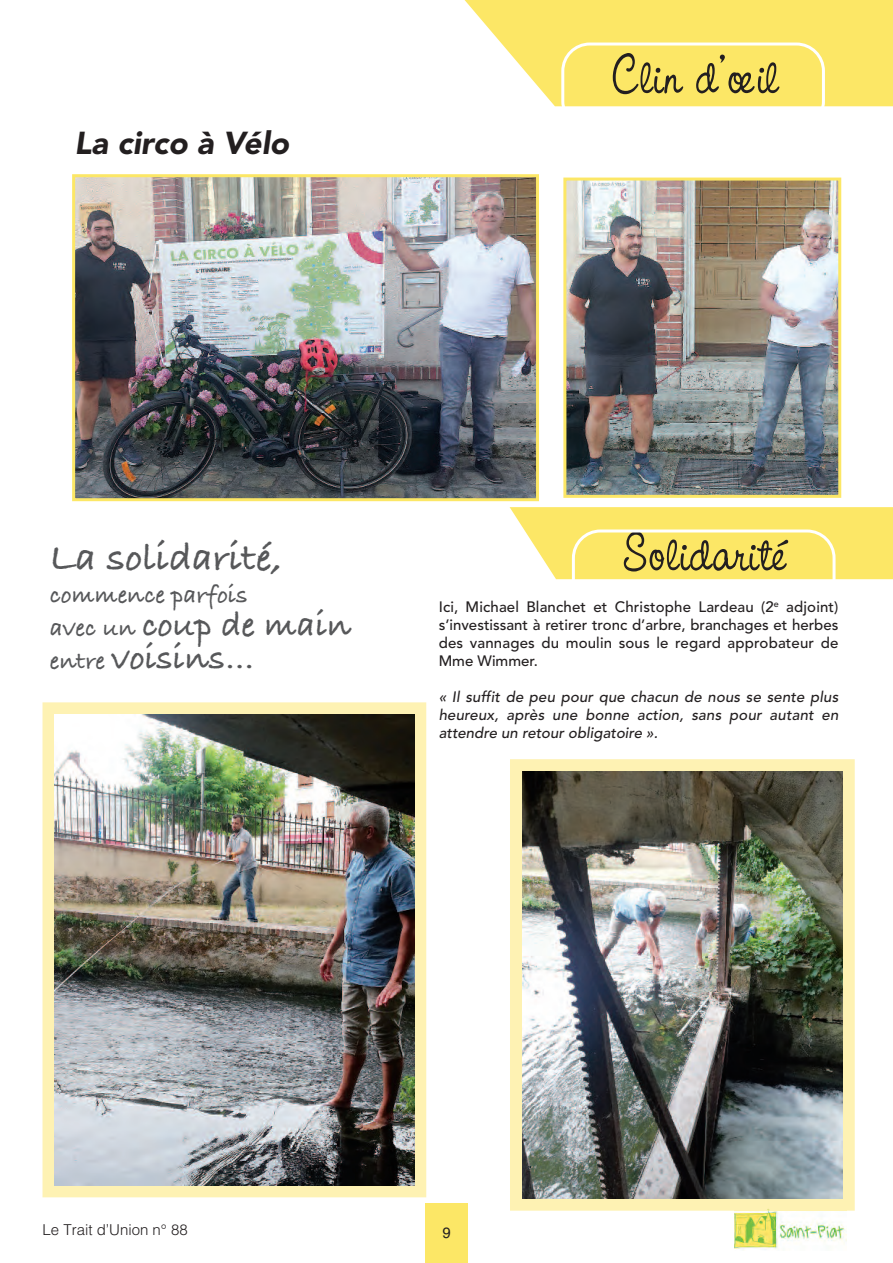
<style>
.page{position:relative;width:893px;height:1263px;background:#fff}
.page>*{position:absolute;margin:0;border:0;box-sizing:border-box;transform-origin:0 0}
.t1{font:55.5px "CAC Pinafore";color:#231f20}
.t2{font:700 40.5px "Bradley Hand ITCTT";color:#57585a}
.t3{font:700 36px/33px "Bradley Hand ITCTT";color:#57585a}
.t4{font:italic 900 31.5px "Avenir";color:#231f20}
.t5{font:700 25.5px "Bradley Hand ITCTT";color:#57585a}
.t6{font:500 15px/18px "Avenir";letter-spacing:.01em;color:#231f20;text-align:justify}
.t7{font:italic 500 15px/18px "Avenir";color:#231f20;text-align:justify}
.t8{font:300 15px "Helvetica";color:#231f20}
.t9{font:15px "Helvetica";color:#231f20}
.s1{font-size:25.5px}
</style>
<div class="page">
<img style="left:734px;top:1211px;width:112px;height:39px">
<svg style="left:464px;top:0;width:429px;height:106px;fill:#fce766"></svg>
<svg style="left:561px;top:43px;width:264px;height:64px"></svg>
<div style="left:425px;top:1203px;width:43px;height:60px;background:#fce766"></div>
<img style="left:76px;top:178px;width:459px;height:319px">
<div style="left:72px;top:174px;width:467px;height:327px;border:3px solid #fce766"></div>
<img style="left:567px;top:182px;width:270px;height:312px">
<div style="left:563px;top:178px;width:278px;height:320px;border:3px solid #fce766"></div>
<svg style="left:43px;top:702px;width:383px;height:495px;fill:#fef2b3"></svg>
<img style="left:55px;top:714px;width:359px;height:471px">
<div style="left:510px;top:759px;width:345px;height:452px;background:#fef2b3"></div>
<img style="left:522px;top:771px;width:321px;height:428px">
<svg style="left:510px;top:507px;width:383px;height:73px"></svg>
<h3 class="t4" style="left:74px;top:117px;width:216px">La circo à Vélo</h3>
<h1 class="t1" style="left:611px;top:42px;width:168px">Clin d’œil</h1>
<h1 class="t1" style="left:622px;top:519px;width:165px">Solidarité</h1>
<h2 class="t2" style="left:50px;top:527px;width:234px">La solidarité,</h2>
<h3 class="t5" style="left:50px;top:576px;width:200px">commence parfois</h3>
<h3 class="t3" style="left:50px;top:607px;width:303px"><span class="s1">avec un</span> coup de main <span class="s1">entre</span> voisins…</h3>
<p class="t6" style="left:439px;top:597px;width:401px">Ici, Michael Blanchet et Christophe Lardeau (2<sup>e</sup> adjoint) s’investissant à retirer tronc d’arbre, branchages et herbes des vannages du moulin sous le regard approbateur de Mme Wimmer.</p>
<p class="t7" style="left:439px;top:688px;width:401px">« Il suffit de peu pour que chacun de nous se sente plus heureux, après une bonne action, sans pour autant en attendre un retour obligatoire ».</p>
<p class="t8" style="left:43px;top:1217px;width:147px">Le Trait d’Union n° 88</p>
<p class="t9" style="left:443px;top:1227px;width:10px">9</p>
</div>
